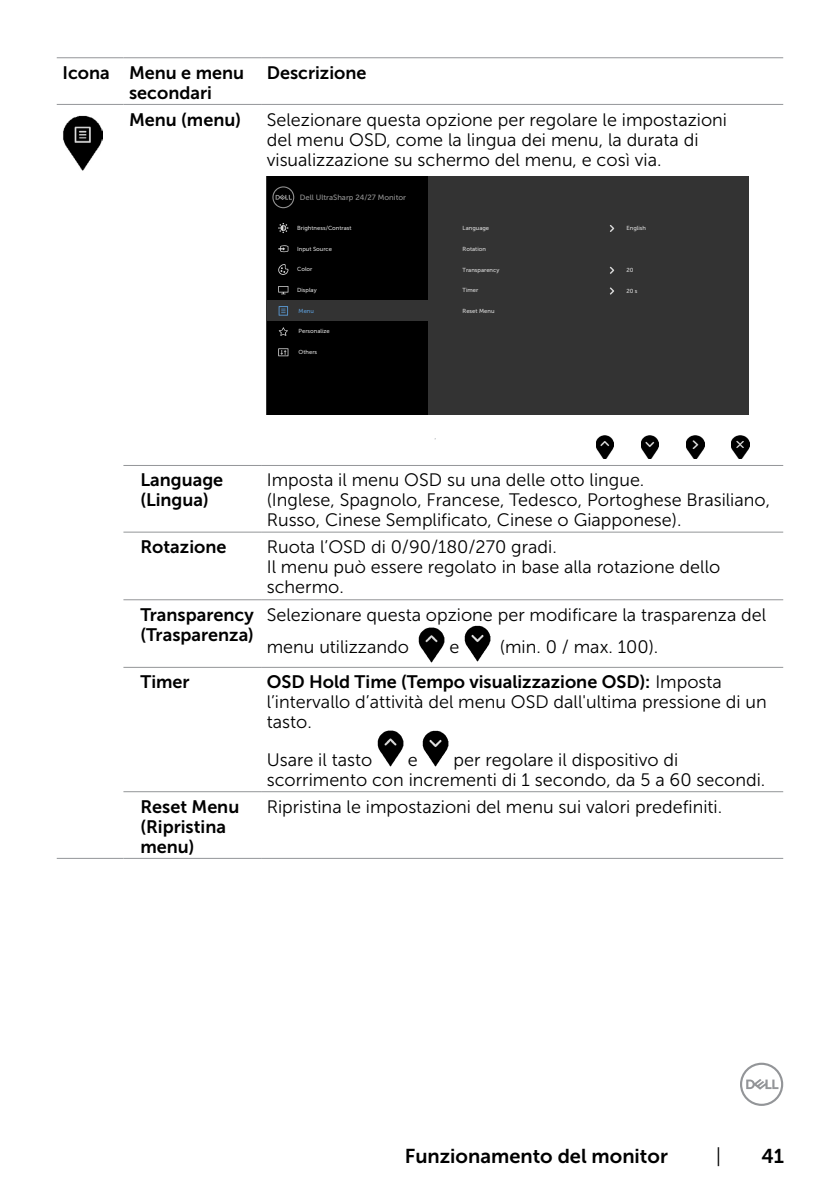
<style>
.page{position:relative;width:840px;height:1191px;background:#fff}
.page>*{position:absolute;margin:0;border:0;box-sizing:border-box;transform-origin:0 0}
.t1{font:20px "Museo Sans For Dell 700";color:#000}
.t2{font:20px "Museo Sans For Dell 300";color:#000}
.Table_Paragraph{font:18px/20px "Museo Sans For Dell 300";color:#000}
.Table_Paragraph-Inde{font:18px/20px "Museo Sans For Dell 700";color:#000}
.Table_Head{font:18px/20px "Museo Sans For Dell 700";color:#000}
.t3{font:7.6px "Museo Sans For Dell 500";color:#939393}
.t4{font:5.8px "Museo Sans For Dell 500";color:#d9d9d9}
.t5{font:5.8px "Museo Sans For Dell 500";color:#5b9bd5}
.s1{font-family:"Museo Sans For Dell 700"}
</style>
<div class="page">
<svg style="left:740px;top:1062px;width:42px;height:44px"></svg>
<hr style="left:57px;top:104px;width:66px;height:1px;background:#939598">
<hr style="left:123px;top:104px;width:138px;height:1px;background:#939598">
<hr style="left:261px;top:104px;width:521px;height:1px;background:#939598">
<hr style="left:57px;top:57px;width:66px;height:1px;background:#939598">
<hr style="left:123px;top:57px;width:138px;height:1px;background:#939598">
<hr style="left:261px;top:57px;width:521px;height:1px;background:#939598">
<hr style="left:123px;top:465px;width:138px;height:1px;background:#939598">
<hr style="left:261px;top:465px;width:521px;height:1px;background:#939598">
<hr style="left:123px;top:532px;width:138px;height:1px;background:#939598">
<hr style="left:261px;top:532px;width:521px;height:1px;background:#939598">
<hr style="left:123px;top:599px;width:138px;height:1px;background:#939598">
<hr style="left:261px;top:599px;width:521px;height:1px;background:#939598">
<hr style="left:123px;top:667px;width:138px;height:1px;background:#939598">
<hr style="left:261px;top:667px;width:521px;height:1px;background:#939598">
<hr style="left:123px;top:791px;width:138px;height:1px;background:#939598">
<hr style="left:261px;top:791px;width:521px;height:1px;background:#939598">
<hr style="left:57px;top:858px;width:66px;height:1px;background:#939598">
<hr style="left:123px;top:858px;width:138px;height:1px;background:#939598">
<hr style="left:261px;top:858px;width:521px;height:1px;background:#939598">
<img style="left:63px;top:115px;width:40px;height:55px">
<div style="left:266px;top:176px;width:482px;height:238px;background:#333"></div>
<div style="left:266px;top:176px;width:161px;height:42px;background:#000"></div>
<svg style="left:272px;top:186px;width:22px;height:22px"></svg>
<div style="left:266px;top:238px;width:161px;height:21px;background:#000"></div>
<div style="left:266px;top:259px;width:161px;height:21px;background:#000"></div>
<div style="left:266px;top:280px;width:161px;height:20px;background:#000"></div>
<div style="left:266px;top:321px;width:161px;height:21px;background:#000"></div>
<div style="left:266px;top:342px;width:161px;height:21px;background:#000"></div>
<div style="left:266px;top:363px;width:161px;height:20px;background:#000"></div>
<div style="left:266px;top:383px;width:161px;height:21px;background:#000"></div>
<div style="left:266px;top:404px;width:161px;height:10px;background:#000"></div>
<div style="left:266px;top:218px;width:161px;height:20px;background:#000"></div>
<svg style="left:609px;top:225px;width:4px;height:7px"></svg>
<svg style="left:609px;top:266px;width:4px;height:8px"></svg>
<svg style="left:609px;top:287px;width:4px;height:8px"></svg>
<img style="left:596px;top:435px;width:17px;height:23px">
<img style="left:641px;top:435px;width:17px;height:23px">
<img style="left:686px;top:435px;width:17px;height:23px">
<img style="left:731px;top:435px;width:17px;height:23px">
<svg style="left:278px;top:245px;width:10px;height:7px"></svg>
<svg style="left:278px;top:286px;width:10px;height:8px"></svg>
<svg style="left:278px;top:306px;width:10px;height:10px"></svg>
<svg style="left:278px;top:327px;width:10px;height:9px"></svg>
<svg style="left:278px;top:348px;width:10px;height:8px"></svg>
<svg style="left:278px;top:223px;width:10px;height:10px"></svg>
<svg style="left:278px;top:264px;width:10px;height:11px"></svg>
<img style="left:418px;top:627px;width:26px;height:35px">
<img style="left:464px;top:626px;width:26px;height:35px">
<img style="left:377px;top:731px;width:26px;height:35px">
<img style="left:422px;top:730px;width:26px;height:36px">
<p class="Table_Head" style="left:62px;top:62px;width:49px">Icona</p>
<p class="Table_Head" style="left:129px;top:62px;width:116px">Menu e menu secondari</p>
<p class="Table_Head" style="left:266px;top:62px;width:101px">Descrizione</p>
<p class="Table_Paragraph-Inde" style="left:129px;top:110px;width:113px">Menu (menu)</p>
<p class="Table_Paragraph" style="left:266px;top:110px;width:461px">Selezionare questa opzione per regolare le impostazioni del menu OSD, come la lingua dei menu, la durata di visualizzazione su schermo del menu, e così via.</p>
<p class="t3" style="left:300px;top:193px;width:108px">Dell UltraSharp 24/27 Monitor</p>
<p class="t4" style="left:297px;top:225px;width:56px">Brightness/Contrast</p>
<p class="t4" style="left:297px;top:266px;width:17px">Color</p>
<p class="t4" style="left:297px;top:287px;width:21px">Display</p>
<p class="t4" style="left:462px;top:225px;width:28px">Language</p>
<p class="t4" style="left:462px;top:266px;width:38px">Transparency</p>
<p class="t4" style="left:462px;top:287px;width:17px">Timer</p>
<p class="t4" style="left:626px;top:225px;width:21px">English</p>
<p class="t4" style="left:297px;top:245px;width:36px">Input Source</p>
<p class="t4" style="left:462px;top:246px;width:25px">Rotation</p>
<p class="t4" style="left:626px;top:267px;width:9px">20</p>
<p class="t4" style="left:626px;top:288px;width:13px">20 s</p>
<p class="t5" style="left:298px;top:307px;width:17px">Menu</p>
<p class="t4" style="left:462px;top:307px;width:33px">Reset Menu</p>
<p class="t4" style="left:298px;top:328px;width:33px">Personalize</p>
<p class="t4" style="left:298px;top:349px;width:20px">Others</p>
<p class="Table_Paragraph-Inde" style="left:140px;top:470px;width:84px">Language (Lingua)</p>
<p class="Table_Paragraph" style="left:266px;top:470px;width:379px">Imposta il menu OSD su una delle otto lingue.</p>
<p class="Table_Paragraph" style="left:266px;top:490px;width:504px">(Inglese, Spagnolo, Francese, Tedesco, Portoghese Brasiliano,<br>Russo, Cinese Semplificato, Cinese o Giapponese).</p>
<p class="Table_Paragraph-Inde" style="left:140px;top:537px;width:87px">Rotazione</p>
<p class="Table_Paragraph" style="left:266px;top:537px;width:291px">Ruota l’OSD di 0/90/180/270 gradi.</p>
<p class="Table_Paragraph" style="left:266px;top:557px;width:455px">Il menu può essere regolato in base alla rotazione dello schermo.</p>
<p class="Table_Paragraph-Inde" style="left:140px;top:604px;width:115px">Transparency (Trasparenza)</p>
<p class="Table_Paragraph" style="left:266px;top:598px;width:501px;line-height:32px">Selezionare questa opzione per modificare la trasparenza del menu utilizzando</p>
<p class="Table_Paragraph" style="left:449px;top:636px;width:11px">e</p>
<p class="Table_Paragraph" style="left:499px;top:636px;width:160px">(min. 0 / max. 100).</p>
<p class="Table_Paragraph-Inde" style="left:140px;top:672px;width:51px">Timer</p>
<p class="Table_Paragraph" style="left:266px;top:672px;width:501px"><span class="s1">OSD Hold Time (Tempo visualizzazione OSD):</span> Imposta l’intervallo d’attività del menu OSD dall'ultima pressione di un tasto.</p>
<p class="Table_Paragraph" style="left:266px;top:750px;width:107px">Usare il tasto</p>
<p class="Table_Paragraph" style="left:408px;top:750px;width:11px">e</p>
<p class="Table_Paragraph" style="left:266px;top:750px;width:500px;text-indent:187px">per regolare il dispositivo di scorrimento con incrementi di 1 secondo, da 5 a 60 secondi.</p>
<p class="Table_Paragraph-Inde" style="left:140px;top:796px;width:100px">Reset Menu (Ripristina menu)</p>
<p class="Table_Paragraph" style="left:266px;top:796px;width:456px">Ripristina le impostazioni del menu sui valori predefiniti.</p>
<p class="t1" style="left:404px;top:1144px;width:264px">Funzionamento del monitor</p>
<p class="t2" style="left:715px;top:1145px;width:7px">|</p>
<p class="t1" style="left:761px;top:1144px;width:24px">41</p>
</div>
